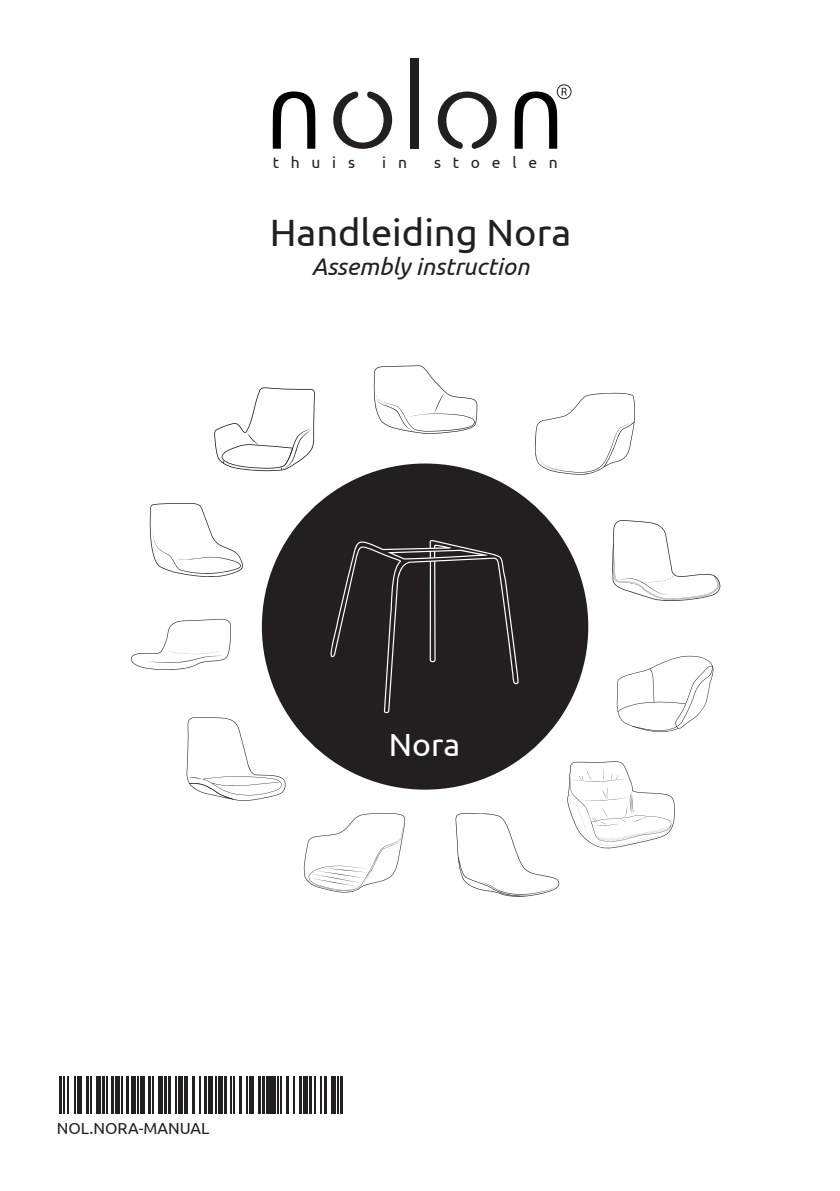
<style>
.page{position:relative;width:840px;height:1191px;background:#fff}
.page>*{position:absolute;margin:0;border:0;box-sizing:border-box;transform-origin:0 0}
.t1{font:38px "Ubuntu";color:#231f20}
.t2{font:32px "Ubuntu";color:#fff}
.t3{font:italic 24px "Ubuntu";color:#231f20}
.t4{font:16px "Ubuntu";color:#231f20}
.t5{font:15.8px "Ubuntu";letter-spacing:.755em;color:#231f20}
</style>
<div class="page">
<div style="left:410px;top:59px;width:8px;height:90px;background:#231f20"></div>
<svg style="left:333px;top:91px;width:59px;height:58px"></svg>
<svg style="left:437px;top:91px;width:59px;height:58px"></svg>
<svg style="left:272px;top:91px;width:43px;height:58px"></svg>
<div style="left:556px;top:84px;width:15px;height:15px;border:1px solid #231f20;border-radius:50%"></div>
<svg style="left:514px;top:88px;width:52px;height:61px"></svg>
<div style="left:262px;top:463px;width:326px;height:326px;background:#231f20;border-radius:50%"></div>
<svg style="left:616px;top:655px;width:97px;height:77px"></svg>
<svg style="left:373px;top:365px;width:104px;height:69px"></svg>
<svg style="left:214px;top:387px;width:101px;height:84px"></svg>
<svg style="left:149px;top:503px;width:95px;height:74px"></svg>
<svg style="left:186px;top:717px;width:100px;height:83px"></svg>
<svg style="left:303px;top:813px;width:102px;height:80px"></svg>
<svg style="left:534px;top:393px;width:100px;height:82px"></svg>
<svg style="left:455px;top:813px;width:104px;height:83px"></svg>
<svg style="left:131px;top:618px;width:100px;height:52px"></svg>
<svg style="left:567px;top:761px;width:107px;height:88px"></svg>
<svg style="left:612px;top:520px;width:108px;height:81px"></svg>
<svg style="left:74px;top:1076px;width:269px;height:38px"></svg>
<svg style="left:335px;top:1108px;width:8px;height:6px"></svg>
<hr style="left:59px;top:1076px;width:3px;height:38px;background:#231f20">
<hr style="left:63px;top:1076px;width:2px;height:38px;background:#231f20">
<hr style="left:67px;top:1076px;width:2px;height:38px;background:#231f20">
<hr style="left:75px;top:1076px;width:1px;height:38px;background:#231f20">
<div style="left:77px;top:1076px;width:5px;height:38px;background:#231f20"></div>
<hr style="left:86px;top:1076px;width:3px;height:38px;background:#231f20">
<hr style="left:90px;top:1076px;width:2px;height:38px;background:#231f20">
<hr style="left:96px;top:1076px;width:4px;height:38px;background:#231f20">
<hr style="left:101px;top:1076px;width:3px;height:38px;background:#231f20">
<hr style="left:106px;top:1076px;width:1px;height:38px;background:#231f20">
<hr style="left:111px;top:1076px;width:3px;height:38px;background:#231f20">
<hr style="left:116px;top:1076px;width:4px;height:38px;background:#231f20">
<hr style="left:121px;top:1076px;width:2px;height:38px;background:#231f20">
<hr style="left:126px;top:1076px;width:2px;height:38px;background:#231f20">
<hr style="left:131px;top:1076px;width:4px;height:38px;background:#231f20">
<hr style="left:137px;top:1076px;width:1px;height:38px;background:#231f20">
<hr style="left:140px;top:1076px;width:4px;height:38px;background:#231f20">
<hr style="left:148px;top:1076px;width:3px;height:38px;background:#231f20">
<hr style="left:153px;top:1076px;width:1px;height:38px;background:#231f20">
<hr style="left:158px;top:1076px;width:4px;height:38px;background:#231f20">
<hr style="left:164px;top:1076px;width:3px;height:38px;background:#231f20">
<hr style="left:168px;top:1076px;width:3px;height:38px;background:#231f20">
<hr style="left:175px;top:1076px;width:2px;height:38px;background:#231f20">
<hr style="left:178px;top:1076px;width:4px;height:38px;background:#231f20">
<hr style="left:184px;top:1076px;width:1px;height:38px;background:#231f20">
<hr style="left:187px;top:1076px;width:1px;height:38px;background:#231f20">
<hr style="left:192px;top:1076px;width:3px;height:38px;background:#231f20">
<hr style="left:199px;top:1076px;width:2px;height:38px;background:#231f20">
<hr style="left:204px;top:1076px;width:2px;height:38px;background:#231f20">
<hr style="left:208px;top:1076px;width:4px;height:38px;background:#231f20">
<hr style="left:215px;top:1076px;width:1px;height:38px;background:#231f20">
<hr style="left:218px;top:1076px;width:4px;height:38px;background:#231f20">
<hr style="left:223px;top:1076px;width:3px;height:38px;background:#231f20">
<hr style="left:230px;top:1076px;width:2px;height:38px;background:#231f20">
<hr style="left:233px;top:1076px;width:2px;height:38px;background:#231f20">
<hr style="left:239px;top:1076px;width:3px;height:38px;background:#231f20">
<hr style="left:246px;top:1076px;width:1px;height:38px;background:#231f20">
<hr style="left:249px;top:1076px;width:4px;height:38px;background:#231f20">
<hr style="left:257px;top:1076px;width:3px;height:38px;background:#231f20">
<hr style="left:262px;top:1076px;width:2px;height:38px;background:#231f20">
<hr style="left:266px;top:1076px;width:4px;height:38px;background:#231f20">
<hr style="left:272px;top:1076px;width:4px;height:38px;background:#231f20">
<hr style="left:277px;top:1076px;width:2px;height:38px;background:#231f20">
<hr style="left:280px;top:1076px;width:1px;height:38px;background:#231f20">
<hr style="left:286px;top:1076px;width:3px;height:38px;background:#231f20">
<hr style="left:293px;top:1076px;width:1px;height:38px;background:#231f20">
<hr style="left:298px;top:1076px;width:3px;height:38px;background:#231f20">
<hr style="left:303px;top:1076px;width:4px;height:38px;background:#231f20">
<hr style="left:308px;top:1076px;width:3px;height:38px;background:#231f20">
<hr style="left:314px;top:1076px;width:1px;height:38px;background:#231f20">
<hr style="left:320px;top:1076px;width:1px;height:38px;background:#231f20">
<hr style="left:324px;top:1076px;width:3px;height:38px;background:#231f20">
<hr style="left:331px;top:1076px;width:4px;height:38px;background:#231f20">
<hr style="left:337px;top:1076px;width:1px;height:38px;background:#231f20">
<hr style="left:340px;top:1076px;width:2px;height:38px;background:#231f20">
<svg style="left:330px;top:540px;width:188px;height:173px"></svg>
<p class="t5" style="left:272px;top:153px;width:84px">thuis</p>
<p class="t5" style="left:382px;top:153px;width:26px">i n</p>
<p class="t5" style="left:434px;top:153px;width:125px">stoelen</p>
<p class="t1" style="left:269px;top:210px;width:303px">Handleiding Nora</p>
<p class="t3" style="left:311px;top:252px;width:219px">Assembly instruction</p>
<p class="t4" style="left:57px;top:1118px;width:154px">NOL.NORA-MANUAL</p>
<p class="t2" style="left:389px;top:725px;width:73px">Nora</p>
</div>
